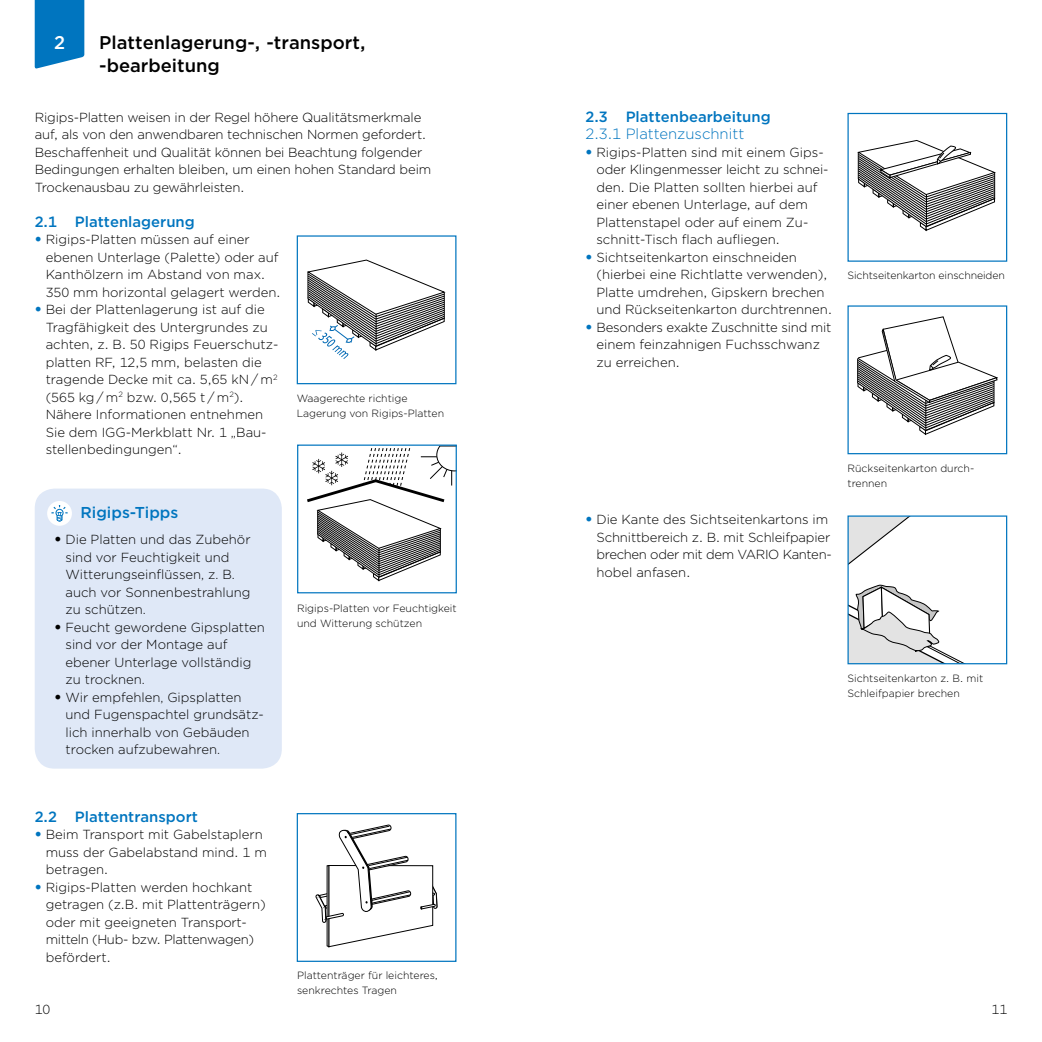
<style>
.page{position:relative;width:1042px;height:1042px;background:#fff}
.page>*{position:absolute;margin:0;border:0;box-sizing:border-box;transform-origin:0 0}
.t1{font:500 18.38px/22.8px "Gotham";color:#000}
.t2{font:500 18.38px "Gotham";color:#fff}
.t3{font:500 15.75px "Gotham";color:#0075bf}
.t4{font:500 14.88px "Gotham";color:#0075bf}
.t5{font:300 14.88px "Gotham";color:#0075bf}
.t6{font:300 13.12px/17.5px "Gotham";color:#000}
.t7{font:300 10.5px/14.9px "Gotham";color:#000}
.s1{font-weight:900;font-size:14px;color:#0075bf}
.s2{font-weight:900;font-size:14px}
</style>
<div class="page">
<svg style="left:35px;top:0;width:49px;height:69px;background:#1781c4"></svg>
<svg style="left:857px;top:140px;width:139px;height:91px"></svg>
<div style="left:847px;top:113px;width:160px;height:149px;border:1px solid #0075bf"></div>
<svg style="left:857px;top:316px;width:141px;height:119px"></svg>
<div style="left:847px;top:305px;width:160px;height:149px;border:1px solid #0075bf"></div>
<svg style="left:849px;top:584px;width:113px;height:78px"></svg>
<svg style="left:849px;top:517px;width:61px;height:48px"></svg>
<div style="left:847px;top:515px;width:160px;height:149px;border:1px solid #0075bf"></div>
<svg style="left:307px;top:259px;width:139px;height:100px"></svg>
<div style="left:297px;top:235px;width:159px;height:149px;border:1px solid #0075bf"></div>
<svg style="left:316px;top:824px;width:121px;height:124px"></svg>
<div style="left:297px;top:813px;width:159px;height:149px;border:1px solid #0075bf"></div>
<svg style="left:307px;top:446px;width:148px;height:135px"></svg>
<div style="left:297px;top:444px;width:160px;height:149px;border:1px solid #0075bf"></div>
<div style="left:35px;top:488px;width:247px;height:280px;background:#dfe8f7;border-radius:20px"></div>
<div style="left:47px;top:501px;width:25px;height:25px;background:#fff;border-radius:50%"></div>
<svg style="left:51px;top:505px;width:17px;height:17px"></svg>
<h1 class="t2" style="left:54px;top:31px;width:13px">2</h1>
<h1 class="t1" style="left:99px;top:31px;width:268px">Plattenlagerung-, -transport, -bearbeitung</h1>
<p class="t6" style="left:35px;top:108px;width:398px">Rigips-Platten weisen in der Regel höhere Qualitätsmerkmale auf, als von den anwendbaren technischen Normen gefordert.<br>Beschaffenheit und Qualität können bei Beachtung folgender Bedingungen erhalten bleiben, um einen hohen Standard beim Trockenausbau zu gewährleisten.</p>
<p class="t4" style="left:35px;top:212px;width:162px">2.1 Plattenlagerung</p>
<p class="t6" style="left:46px;top:230px;width:236px;text-indent:-11px"><span class="s1">•</span> Rigips-Platten müssen auf einer ebenen Unterlage (Palette) oder auf Kanthölzern im Abstand von max.<br>350 mm horizontal gelagert werden.</p>
<p class="t6" style="left:46px;top:300px;width:233px;text-indent:-11px"><span class="s1">•</span> Bei der Plattenlagerung ist auf die<br>Tragfähigkeit des Untergrundes zu achten, z. B. 50 Rigips Feuerschutz&shy;platten RF, 12,5 mm, belasten die tragende Decke mit ca. 5,65 kN / m<sup>2 </sup>(565 kg / m<sup>2</sup> bzw. 0,565 t / m<sup>2</sup>).<br>Nähere Informationen entnehmen<br>Sie dem IGG-Merkblatt Nr. 1 „Bau&shy;stellenbedingungen“.</p>
<p class="t7" style="left:297px;top:390px;width:149px">Waagerechte richtige<br>Lagerung von Rigips-Platten</p>
<p class="t3" style="left:80px;top:502px;width:99px">Rigips-Tipps</p>
<p class="t6" style="left:66px;top:531px;width:187px;text-indent:-11px"><span class="s2">•</span> Die Platten und das Zubehör sind vor Feuchtigkeit und<br>Witterungseinflüssen, z. B. auch vor Sonnenbestrahlung zu schützen.</p>
<p class="t6" style="left:66px;top:618px;width:201px;text-indent:-11px"><span class="s2">•</span> Feucht gewordene Gipsplatten sind vor der Montage auf ebener Unterlage vollständig zu trocknen.</p>
<p class="t6" style="left:66px;top:688px;width:200px;text-indent:-11px"><span class="s2">•</span> Wir empfehlen, Gipsplatten und Fugenspachtel grundsätz&shy;lich innerhalb von Gebäuden trocken aufzubewahren.</p>
<p class="t7" style="left:297px;top:600px;width:161px">Rigips-Platten vor Feuchtigkeit und Witterung schützen</p>
<p class="t4" style="left:35px;top:807px;width:165px">2.2 Plattentransport</p>
<p class="t6" style="left:46px;top:825px;width:223px;text-indent:-11px"><span class="s1">•</span> Beim Transport mit Gabelstaplern muss der Gabelabstand mind. 1 m betragen.</p>
<p class="t6" style="left:46px;top:878px;width:221px;text-indent:-11px"><span class="s1">•</span> Rigips-Platten werden hochkant getragen (z.B. mit Plattenträgern) oder mit geeigneten Transport&shy;mitteln (Hub- bzw. Plattenwagen) befördert.</p>
<p class="t7" style="left:297px;top:968px;width:142px">Plattenträger für leichteres, senkrechtes Tragen</p>
<p class="t4" style="left:585px;top:107px;width:187px">2.3 Plattenbearbeitung</p>
<p class="t5" style="left:585px;top:124px;width:160px">2.3.1 Plattenzuschnitt</p>
<p class="t6" style="left:596px;top:143px;width:232px;text-indent:-11px"><span class="s1">•</span> Rigips-Platten sind mit einem Gips&shy;oder Klingenmesser leicht zu schnei&shy;den. Die Platten sollten hierbei auf einer ebenen Unterlage, auf dem Plattenstapel oder auf einem Zu&shy;schnitt-Tisch flach aufliegen.</p>
<p class="t6" style="left:596px;top:248px;width:237px;text-indent:-11px"><span class="s1">•</span> Sichtseitenkarton einschneiden (hierbei eine Richtlatte verwenden), Platte umdrehen, Gipskern brechen und Rückseitenkarton durchtrennen.</p>
<p class="t6" style="left:596px;top:318px;width:237px;text-indent:-11px"><span class="s1">•</span> Besonders exakte Zuschnitte sind mit einem feinzahnigen Fuchsschwanz zu erreichen.</p>
<p class="t7" style="left:847px;top:268px;width:159px">Sichtseitenkarton einschneiden</p>
<p class="t6" style="left:596px;top:510px;width:235px;text-indent:-11px"><span class="s1">•</span> Die Kante des Sichtseitenkartons im<br>Schnittbereich z. B. mit Schleifpapier brechen oder mit dem VARIO Kanten&shy;hobel anfasen.</p>
<p class="t7" style="left:847px;top:460px;width:127px">Rückseitenkarton durch&shy;trennen</p>
<p class="t7" style="left:847px;top:670px;width:137px">Sichtseitenkarton z. B. mit<br>Schleifpapier brechen</p>
<p class="t6" style="left:35px;top:1000px;width:17px">10</p>
<p class="t6" style="left:991px;top:1000px;width:17px">11</p>
</div>
